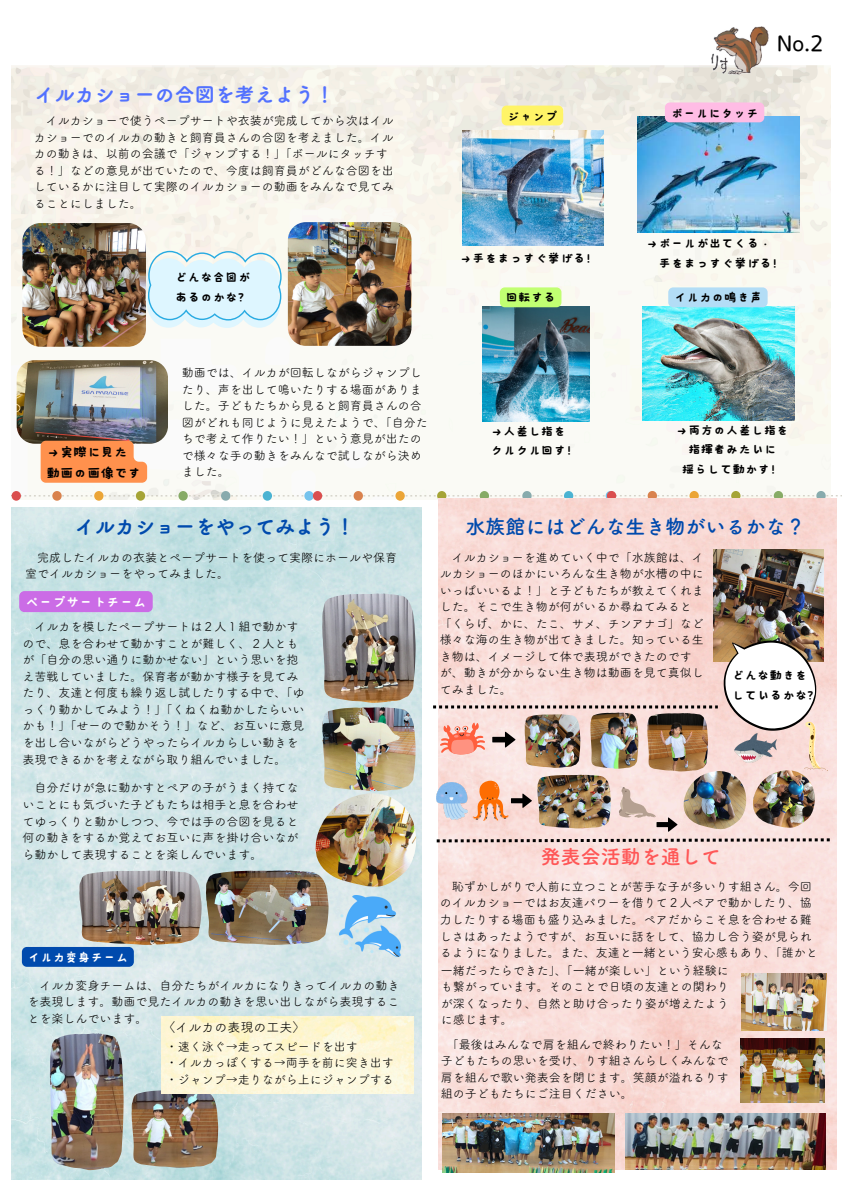
<style>
.page{position:relative;width:842px;height:1191px;background:#fff}
.page>*{position:absolute;margin:0;border:0;box-sizing:border-box;transform-origin:0 0}
.t1{font:20px "Canva Tsuku A Rd Gothic Std B";color:#004aad}
.t2{font:20px "Tsuku A Rd Gothic Std E";color:#5271ff}
.t3{font:20px "Tsuku A Rd Gothic Std E";color:#004aad}
.t4{font:20px "Canva Tsuku A Rd Gothic Std B";color:#ff5757}
.t5{font:20px "Nud Motoya Maru Std W3";color:#000}
.t6{font:15px/21px "Canva Soft Candy JP";color:#000}
.t7{font:15px "Canva Soft Candy JP";color:#fff}
.t8{font:14px/19.5px "Canva Soft Candy JP";color:#000}
.t9{font:14px "Canva Soft Candy JP";color:#fff}
.t10{font:13px "Canva Tsuku A Rd Gothic Std R";color:#000}
.t11{font:12px/16.5px "Canva Tsuku A Rd Gothic Std R";color:#000}
</style>
<div class="page">
<img style="left:11px;top:65px;width:819px;height:426px">
<img style="left:22px;top:223px;width:124px;height:124px;border-radius:18px">
<img style="left:288px;top:222px;width:123px;height:124px;border-radius:18px">
<img style="left:17px;top:360px;width:151px;height:83px;border-radius:18px">
<img style="left:462px;top:130px;width:142px;height:115px">
<img style="left:637px;top:117px;width:162px;height:115px">
<svg style="left:147px;top:251px;width:135px;height:77px;background:#d9f2fa"></svg>
<img style="left:642px;top:306px;width:152px;height:114px">
<img style="left:483px;top:307px;width:106px;height:114px">
<svg style="left:11px;top:491px;width:831px;height:9px"></svg>
<img style="left:11px;top:508px;width:410px;height:671px">
<img style="left:439px;top:498px;width:397px;height:671px">
<img style="left:206px;top:870px;width:122px;height:74px">
<img style="left:322px;top:707px;width:93px;height:84px">
<img style="left:79px;top:870px;width:123px;height:74px">
<img style="left:322px;top:593px;width:93px;height:109px">
<img style="left:315px;top:793px;width:101px;height:93px">
<img style="left:50px;top:1033px;width:74px;height:136px">
<img style="left:132px;top:1089px;width:86px;height:78px">
<img style="left:339px;top:895px;width:62px;height:61px">
<img style="left:161px;top:1016px;width:252px;height:76px">
<img style="left:437px;top:782px;width:30px;height:37px">
<img style="left:713px;top:550px;width:111px;height:62px">
<img style="left:684px;top:771px;width:62px;height:58px">
<img style="left:537px;top:774px;width:74px;height:54px">
<img style="left:433px;top:612px;width:404px;height:159px">
<img style="left:647px;top:713px;width:61px;height:58px">
<svg style="left:473px;top:780px;width:59px;height:41px;background:#eab396"></svg>
<svg style="left:618px;top:786px;width:59px;height:45px;background:#e1cbc6"></svg>
<img style="left:753px;top:770px;width:62px;height:57px">
<img style="left:740px;top:1038px;width:85px;height:64px">
<img style="left:741px;top:972px;width:86px;height:58px">
<img style="left:625px;top:1113px;width:201px;height:56px">
<svg style="left:437px;top:838px;width:393px;height:4px;background:#9d8d8b"></svg>
<img style="left:443px;top:1113px;width:171px;height:58px">
<div style="left:502px;top:106px;width:61px;height:19px;background:#fff467;border-radius:5px"></div>
<div style="left:665px;top:102px;width:99px;height:20px;background:#ffbce5;border-radius:5px"></div>
<svg style="left:41px;top:440px;width:106px;height:42px;background:#f99456"></svg>
<div style="left:500px;top:287px;width:61px;height:20px;background:#c1ff72;border-radius:5px"></div>
<div style="left:668px;top:287px;width:100px;height:20px;background:#b3ddf6;border-radius:5px"></div>
<div style="left:22px;top:946px;width:112px;height:20px;background:#004aad;border-radius:5px"></div>
<div style="left:19px;top:591px;width:134px;height:21px;background:#cb6ce6;border-radius:5px"></div>
<img style="left:712px;top:27px;width:57px;height:48px">
<p class="t2" style="left:35px;top:84px;width:301px">イルカショーの合図を考えよう！</p>
<p class="t11" style="left:34px;top:112px;width:362px;text-indent:12px">イルカショーで使うペープサートや衣装が完成してから次はイルカショーでのイルカの動きと飼育員さんの合図を考えました。イルカの動きは、以前の会議で「ジャンプする！」「ボールにタッチする！」などの意見が出ていたので、今度は飼育員がどんな合図を出しているかに注目して実際のイルカショーの動画をみんなで見てみることにしました。</p>
<p class="t8" style="left:507px;top:106px;width:52px">ジャンプ</p>
<p class="t8" style="left:459px;top:248px;width:140px">→手をまっすぐ挙げる！</p>
<p class="t5" style="left:777px;top:34px;width:48px">No.2</p>
<p class="t8" style="left:670px;top:103px;width:90px">ボールにタッチ</p>
<p class="t8" style="left:658px;top:233px;width:127px;text-indent:-13px">→ボールが出てくる・手をまっすぐ挙げる！</p>
<p class="t8" style="left:175px;top:267px;width:77px">どんな合図があるのかな？</p>
<p class="t8" style="left:505px;top:287px;width:52px">回転する</p>
<p class="t8" style="left:674px;top:287px;width:90px">イルカの鳴き声</p>
<p class="t6" style="left:47px;top:440px;width:96px">→実際に見た動画の画像です</p>
<p class="t11" style="left:182px;top:364px;width:248px">動画では、イルカが回転しながらジャンプしたり、声を出して鳴いたりする場面がありました。子どもたちから見ると飼育員さんの合図がどれも同じように見えたようで、「自分たちで考えて作りたい！」という意見が出たので様々な手の動きをみんなで試しながら決めました。</p>
<p class="t8" style="left:491px;top:420px;width:90px">→人差し指をクルクル回す！</p>
<h1 class="t8" style="left:675px;top:420px;width:115px;text-align:center">→両方の人差し指を指揮者みたいに<br>揺らして動かす！</h1>
<p class="t3" style="left:75px;top:516px;width:281px">イルカショーをやってみよう！</p>
<p class="t11" style="left:25px;top:548px;width:374px;text-indent:12px">完成したイルカの衣装とペープサートを使って実際にホールや保育室でイルカショーをやってみました。</p>
<p class="t7" style="left:25px;top:594px;width:123px">ペープサートチーム</p>
<p class="t11" style="left:22px;top:618px;width:284px;text-indent:12px">イルカを模したペープサートは２人１組で動かすので、息を合わせて動かすことが難しく、２人ともが「自分の思い通りに動かせない」という思いを抱え苦戦していました。保育者が動かす様子を見てみたり、友達と何度も繰り返し試したりする中で、「ゆっくり動かしてみよう！」「くねくね動かしたらいいかも！」「せーので動かそう！」など、お互いに意見を出し合いながらどうやったらイルカらしい動きを表現できるかを考えながら取り組んでいました。</p>
<p class="t11" style="left:22px;top:779px;width:278px;text-align:justify;text-indent:12px">自分だけが急に動かすとペアの子がうまく持てないことにも気づいた子どもたちは相手と息を合わせてゆっくりと動かしつつ、今では手の合図を見ると何の動きをするか覚えてお互いに声を掛け合いながら動かして表現することを楽しんでいます。</p>
<p class="t9" style="left:28px;top:949px;width:102px">イルカ変身チーム</p>
<p class="t11" style="left:28px;top:977px;width:374px;text-align:justify;text-indent:12px">イルカ変身チームは、自分たちがイルカになりきってイルカの動きを表現します。動画で見たイルカの動きを思い出しながら表現することを楽しんでいます。</p>
<h3 class="t10" style="left:162px;top:1020px;width:144px">〈イルカの表現の工夫〉</h3>
<p class="t11" style="left:166px;top:1037px;width:194px">・速く泳ぐ→走ってスピードを出す</p>
<h1 class="t11" style="left:166px;top:1054px;width:230px">・イルカっぽくする→両手を前に突き出す</h1>
<p class="t11" style="left:166px;top:1070px;width:230px">・ジャンプ→走りながら上にジャンプする</p>
<p class="t1" style="left:465px;top:516px;width:341px">水族館にはどんな生き物がいるかな？</p>
<p class="t11" style="left:440px;top:548px;width:266px;text-indent:12px">イルカショーを進めていく中で「水族館は、イルカショーのほかにいろんな生き物が水槽の中にいっぱいいるよ！」と子どもたちが教えてくれました。そこで生き物が何がいるか尋ねてみると「くらげ、かに、たこ、サメ、チンアナゴ」など様々な海の生き物が出てきました。知っている生き物は、イメージして体で表現ができたのですが、動きが分からない生き物は動画を見て真似してみました。</p>
<p class="t8" style="left:732px;top:665px;width:90px">どんな動きをしているかな？</p>
<p class="t4" style="left:541px;top:846px;width:181px">発表会活動を通して</p>
<p class="t11" style="left:440px;top:878px;width:380px;text-align:center">恥ずかしがりで人前に立つことが苦手な子が多いりす組さん。今回<br>のイルカショーではお友達パワーを借りて２人ペアで動かしたり、協力したりする場面も盛り込みました。ペアだからこそ息を合わせる難しさはあったようですが、お互いに話をして、協力し合う姿が見られるようになりました。また、友達と一緒という安心感もあり、「誰かと</p>
<p class="t11" style="left:441px;top:961px;width:289px;text-align:justify">一緒だったらできた」、「一緒が楽しい」という経験にも繋がっています。そのことで日頃の友達との関わりが深くなったり、自然と助け合ったり姿が増えたように感じます。</p>
<p class="t11" style="left:441px;top:1035px;width:289px;text-indent:6px">「最後はみんなで肩を組んで終わりたい！」そんな子どもたちの思いを受け、りす組さんらしくみんなで肩を組んで歌い発表会を閉じます。笑顔が溢れるりす組の子どもたちにご注目ください。</p>
</div>
